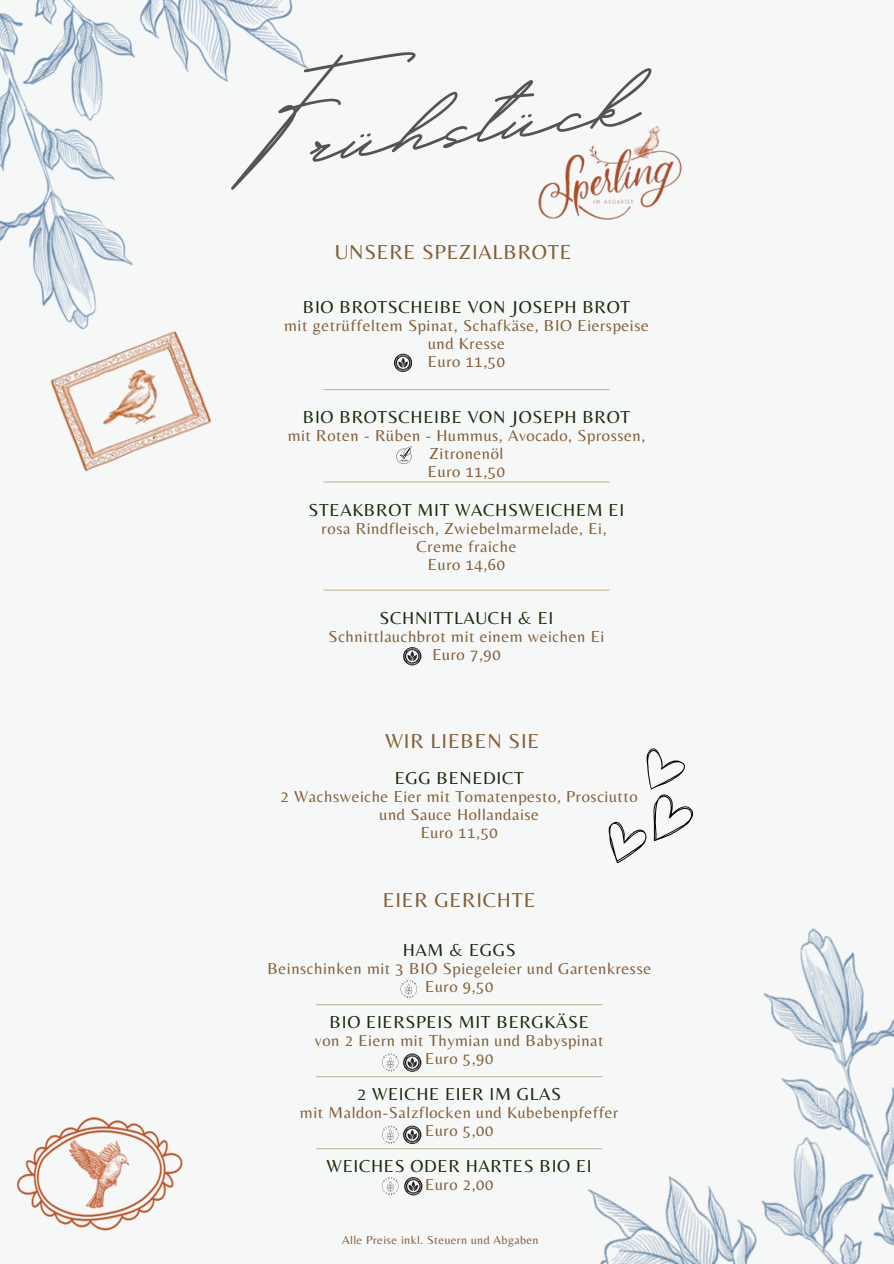
<style>
.page{position:relative;width:894px;height:1264px;background:#fff}
.page>*{position:absolute;margin:0;border:0;box-sizing:border-box;transform-origin:0 0}
.t1{font:153.6px "Hello January Cyrillic Script";color:#545454}
.t2{font:21px "Belleza";letter-spacing:.035em;color:#835f37}
.t3{font:18px "Belleza";letter-spacing:.035em;color:#1b2c0c}
.t4{font:16.5px/18px "Belleza";letter-spacing:.035em;color:#835f37;text-align:center}
.t5{font:12px "Belleza";letter-spacing:.035em;color:#835f37}
</style>
<div class="page">
<div style="left:0;top:0;width:893px;height:1263px;background:#f6f8f8"></div>
<img style="left:0;top:0;width:403px;height:363px">
<img style="left:492px;top:928px;width:401px;height:335px">
<img style="left:36px;top:320px;width:191px;height:152px">
<img style="left:16px;top:1117px;width:167px;height:114px">
<hr style="left:323px;top:389px;width:286px;height:1px;background:#c2b59b">
<hr style="left:323px;top:481px;width:286px;height:1px;background:#c2b59b">
<hr style="left:323px;top:589px;width:286px;height:1px;background:#c2b59b">
<hr style="left:316px;top:1004px;width:286px;height:1px;background:#c2b59b">
<hr style="left:316px;top:1076px;width:286px;height:1px;background:#c2b59b">
<hr style="left:316px;top:1148px;width:286px;height:1px;background:#c2b59b">
<svg style="left:608px;top:748px;width:84px;height:115px"></svg>
<svg style="left:396px;top:446px;width:15px;height:18px"></svg>
<svg style="left:394px;top:354px;width:18px;height:18px"></svg>
<svg style="left:404px;top:1177px;width:18px;height:18px"></svg>
<svg style="left:403px;top:647px;width:18px;height:18px"></svg>
<svg style="left:400px;top:980px;width:17px;height:18px"></svg>
<svg style="left:382px;top:1053px;width:39px;height:18px"></svg>
<svg style="left:382px;top:1125px;width:39px;height:18px"></svg>
<svg style="left:382px;top:1177px;width:16px;height:18px"></svg>
<img style="left:538px;top:126px;width:144px;height:94px">
<h1 class="t1" style="left:179px;top:37px;width:450px;rotate:-7deg">Frühstück</h1>
<p class="t2" style="left:334px;top:239px;width:238px">UNSERE SPEZIALBROTE</p>
<p class="t3" style="left:303px;top:296px;width:329px">BIO BROTSCHEIBE VON JOSEPH BROT</p>
<p class="t4" style="left:284px;top:316px;width:366px">mit getrüffeltem Spinat, Schafkäse, BIO Eierspeise und Kresse<br>Euro 11,50</p>
<p class="t3" style="left:303px;top:407px;width:329px">BIO BROTSCHEIBE VON JOSEPH BROT</p>
<p class="t4" style="left:287px;top:426px;width:359px">mit Roten - Rüben - Hummus, Avocado, Sprossen,<br>Zitronenöl<br>Euro 11,50</p>
<p class="t3" style="left:308px;top:499px;width:317px">STEAKBROT MIT WACHSWEICHEM EI</p>
<p class="t4" style="left:321px;top:519px;width:286px">rosa Rindfleisch, Zwiebelmarmelade, Ei,<br>Creme fraiche<br>Euro 14,60</p>
<p class="t3" style="left:379px;top:607px;width:175px">SCHNITTLAUCH &amp; EI</p>
<p class="t4" style="left:328px;top:627px;width:277px">Schnittlauchbrot mit einem weichen Ei<br>Euro 7,90</p>
<p class="t2" style="left:385px;top:728px;width:155px">WIR LIEBEN SIE</p>
<p class="t3" style="left:394px;top:767px;width:130px">EGG BENEDICT</p>
<p class="t4" style="left:280px;top:787px;width:358px">2 Wachsweiche Eier mit Tomatenpesto, Prosciutto und Sauce Hollandaise<br>Euro 11,50</p>
<p class="t2" style="left:383px;top:887px;width:154px">EIER GERICHTE</p>
<p class="t3" style="left:402px;top:939px;width:114px">HAM &amp; EGGS</p>
<p class="t4" style="left:267px;top:959px;width:385px">Beinschinken mit 3 BIO Spiegeleier und Gartenkresse<br>Euro 9,50</p>
<p class="t3" style="left:329px;top:1011px;width:261px">BIO EIERSPEIS MIT BERGKÄSE</p>
<p class="t4" style="left:315px;top:1031px;width:290px">von 2 Eiern mit Thymian und Babyspinat<br>Euro 5,90</p>
<p class="t3" style="left:357px;top:1083px;width:205px">2 WEICHE EIER IM GLAS</p>
<p class="t4" style="left:300px;top:1103px;width:320px">mit Maldon-Salzflocken und Kubebenpfeffer<br>Euro 5,00</p>
<p class="t3" style="left:326px;top:1155px;width:266px">WEICHES ODER HARTES BIO EI</p>
<p class="t4" style="left:425px;top:1175px;width:70px">Euro 2,00</p>
<p class="t5" style="left:342px;top:1232px;width:198px">Alle Preise inkl. Steuern und Abgaben</p>
</div>
